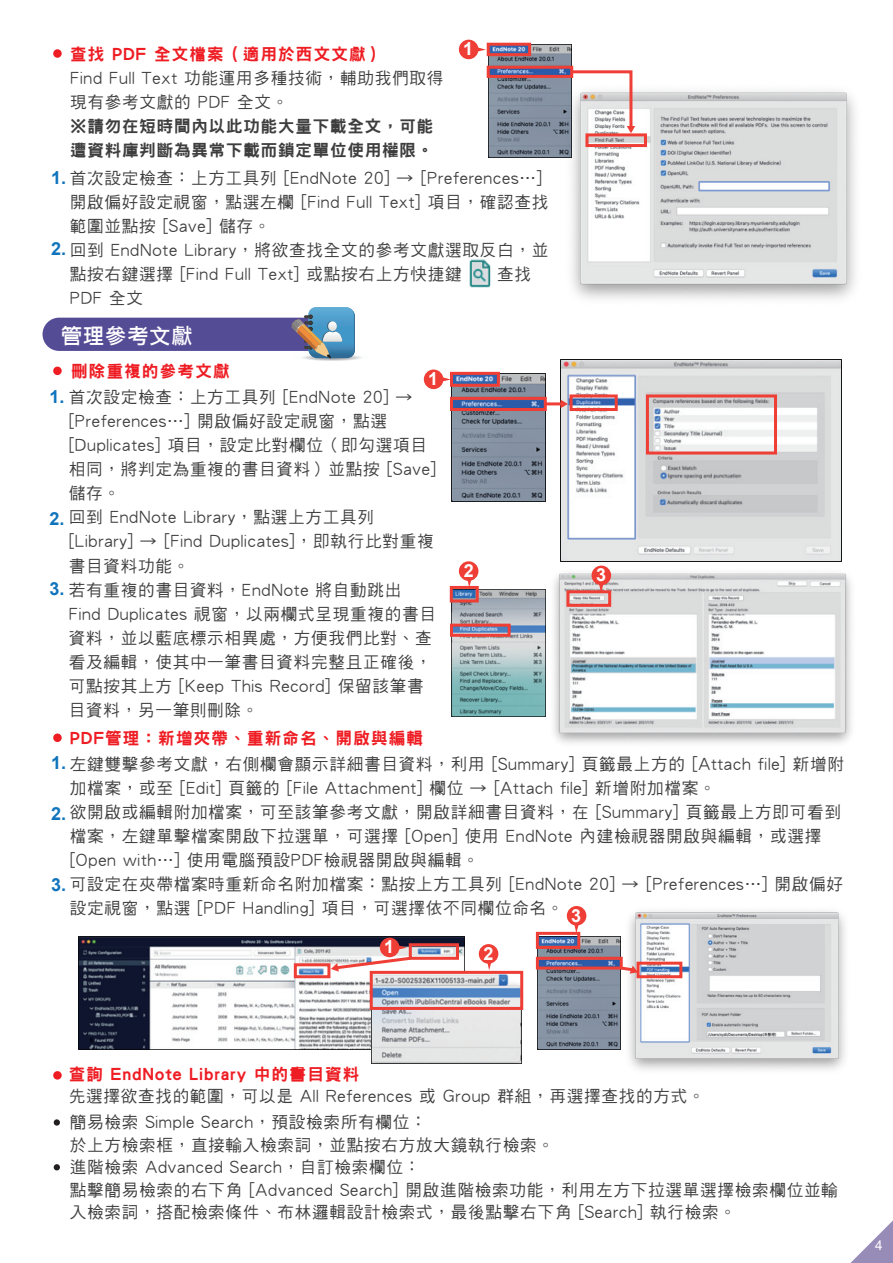
<style>
.page{position:relative;width:893px;height:1263px;background:#fff}
.page>*{position:absolute;margin:0;border:0;box-sizing:border-box;transform-origin:0 0}
.t1{font:21px "DF Li Hei W5 WINP BF";letter-spacing:.05em;color:#fff}
.t2{font:700 18px "Arial";color:#fff}
.t3{font:700 18px "Arial";color:#1074bc}
.t4{font:16.5px/24px "DF Hei W5 WINP BF";letter-spacing:.05em;color:#3e3e3f}
.t5{font:16.5px "DFN Hei W9 WINP BF";letter-spacing:.075em;color:#ee1d23}
.t6{font:16.5px/24px "DFN Hei W9 WINP BF";letter-spacing:.05em;color:#3e3e3f}
.t7{font:13.5px "Arial";color:#fff}
.s1{font-family:"Arial";font-weight:700;font-size:18px;color:#1074bc}
</style>
<div class="page">
<div style="left:43px;top:318px;width:297px;height:33px;background:#554c96;border-radius:17px"></div>
<img style="left:488px;top:44px;width:83px;height:113px">
<img style="left:561px;top:80px;width:295px;height:219px">
<img style="left:469px;top:259px;width:22px;height:29px">
<img style="left:451px;top:373px;width:94px;height:128px">
<img style="left:561px;top:360px;width:280px;height:201px">
<img style="left:451px;top:589px;width:94px;height:127px">
<img style="left:545px;top:565px;width:307px;height:179px">
<img style="left:78px;top:936px;width:386px;height:113px">
<img style="left:371px;top:975px;width:151px;height:88px">
<img style="left:537px;top:936px;width:83px;height:113px">
<img style="left:620px;top:911px;width:225px;height:159px">
<div style="left:53px;top:49px;width:9px;height:9px;background:#ee1d23;border-radius:50%"></div>
<div style="left:53px;top:367px;width:9px;height:8px;background:#ee1d23;border-radius:50%"></div>
<div style="left:53px;top:733px;width:9px;height:9px;background:#ee1d23;border-radius:50%"></div>
<div style="left:53px;top:1071px;width:9px;height:8px;background:#ee1d23;border-radius:50%"></div>
<svg style="left:54px;top:1119px;width:6px;height:6px"></svg>
<svg style="left:54px;top:1164px;width:6px;height:6px"></svg>
<div style="left:459px;top:40px;width:19px;height:19px;background:#ee3e35;border-radius:50%"></div>
<svg style="left:478px;top:47px;width:8px;height:4px"></svg>
<div style="left:424px;top:369px;width:19px;height:20px;background:#ee3e35;border-radius:50%"></div>
<svg style="left:443px;top:377px;width:7px;height:4px"></svg>
<div style="left:459px;top:561px;width:19px;height:20px;background:#ee3e35;border-radius:50%"></div>
<svg style="left:467px;top:580px;width:4px;height:6px"></svg>
<div style="left:592px;top:566px;width:19px;height:19px;background:#ee3e35;border-radius:50%"></div>
<svg style="left:599px;top:585px;width:4px;height:5px"></svg>
<div style="left:380px;top:938px;width:19px;height:19px;background:#ee3e35;border-radius:50%"></div>
<svg style="left:399px;top:945px;width:8px;height:4px"></svg>
<div style="left:479px;top:944px;width:19px;height:20px;background:#ee3e35;border-radius:50%"></div>
<svg style="left:487px;top:963px;width:4px;height:7px"></svg>
<div style="left:567px;top:906px;width:19px;height:19px;background:#ee3e35;border-radius:50%"></div>
<svg style="left:574px;top:925px;width:4px;height:7px"></svg>
<svg style="left:561px;top:400px;width:7px;height:8px"></svg>
<div style="left:487px;top:43px;width:44px;height:13px;border:3px solid #ee3e35"></div>
<div style="left:487px;top:66px;width:86px;height:12px;border:3px solid #ee3e35"></div>
<div style="left:585px;top:133px;width:62px;height:14px;border:3px solid #ee3e35"></div>
<svg style="left:569px;top:69px;width:66px;height:64px"></svg>
<div style="left:450px;top:372px;width:50px;height:15px;border:3px solid #ee3e35"></div>
<div style="left:450px;top:397px;width:97px;height:14px;border:3px solid #ee3e35"></div>
<div style="left:569px;top:394px;width:49px;height:17px;border:3px solid #ee3e35"></div>
<div style="left:646px;top:394px;width:131px;height:60px;border:3px solid #ee3e35"></div>
<hr style="left:545px;top:402px;width:19px;height:3px;background:#ee3e35">
<div style="left:450px;top:586px;width:29px;height:16px;border:3px solid #ee3e35"></div>
<div style="left:450px;top:624px;width:61px;height:13px;border:3px solid #ee3e35"></div>
<div style="left:566px;top:590px;width:45px;height:17px;border:3px solid #ee3e35"></div>
<div style="left:294px;top:963px;width:36px;height:15px;border:3px solid #ee3e35"></div>
<div style="left:409px;top:943px;width:50px;height:17px;border:3px solid #ee3e35"></div>
<div style="left:370px;top:971px;width:153px;height:39px;border:3px solid #ee3e35"></div>
<div style="left:536px;top:932px;width:44px;height:17px;border:3px solid #ee3e35"></div>
<div style="left:536px;top:957px;width:87px;height:12px;border:3px solid #ee3e35"></div>
<div style="left:636px;top:962px;width:46px;height:16px;border:3px solid #ee3e35"></div>
<svg style="left:331px;top:955px;width:83px;height:17px"></svg>
<svg style="left:618px;top:965px;width:20px;height:8px"></svg>
<svg style="left:850px;top:1220px;width:43px;height:43px"></svg>
<svg style="left:292px;top:307px;width:70px;height:54px"></svg>
<p class="t2" style="left:463px;top:36px;width:12px">1</p>
<p class="t5" style="left:70px;top:46px;width:315px">查找 PDF 全文檔案（適用於西文文獻）</p>
<p class="t4" style="left:70px;top:66px;width:374px">Find Full Text 功能運用多種技術，輔助我們取得現有參考文獻的 PDF 全文。</p>
<p class="t6" style="left:70px;top:114px;width:364px">※請勿在短時間內以此功能大量下載全文，可能遭資料庫判斷為異常下載而鎖定單位使用權限。</p>
<p class="t4" style="left:70px;top:166px;width:480px;text-indent:-19px"><span class="s1">1.</span> 首次設定檢查：上方工具列 [EndNote 20] → [Preferences…]開啟偏好設定視窗，點選左欄 [Find Full Text] 項目，確認查找範圍並點按 [Save] 儲存。</p>
<p class="t4" style="left:70px;top:238px;width:480px;text-indent:-19px"><span class="s1">2.</span> 回到 EndNote Library，將欲查找全文的參考文獻選取反白，並點按右鍵選擇 [Find Full Text] 或點按右上方快捷鍵　　查找<br>PDF 全文</p>
<p class="t1" style="left:61px;top:325px;width:133px">管理參考文獻</p>
<p class="t5" style="left:71px;top:362px;width:160px">刪除重複的參考文獻</p>
<p class="t4" style="left:69px;top:385px;width:369px;text-indent:-19px"><span class="s1">1.</span> 首次設定檢查：上方工具列 [EndNote 20] → [Preferences…] 開啟偏好設定視窗，點選[Duplicates] 項目，設定比對欄位（即勾選項目相同，將判定為重複的書目資料）並點按 [Save]儲存。<br>回到 EndNote Library，點選上方工具列[Library] → [Find Duplicates]，即執行比對重複書目資料功能。</p>
<p class="t4" style="left:69px;top:577px;width:369px;text-indent:-19px"><span class="s1">3.</span> 若有重複的書目資料，EndNote 將自動跳出<br>Find Duplicates 視窗，以兩欄式呈現重複的書目資料，並以藍底標示相異處，方便我們比對、查看及編輯，使其中一筆書目資料完整且正確後，可點按其上方 [Keep This Record] 保留該筆書目資料，另一筆則刪除。</p>
<p class="t5" style="left:70px;top:730px;width:354px">PDF管理：新增夾帶、重新命名、開啟與編輯</p>
<p class="t4" style="left:70px;top:752px;width:776px;text-indent:-19px"><span class="s1">1.</span> 左鍵雙擊參考文獻，右側欄會顯示詳細書目資料，利用 [Summary] 頁籤最上方的 [Attach file] 新增附加檔案，或至 [Edit] 頁籤的 [File Attachment] 欄位 → [Attach file] 新增附加檔案。<br>欲開啟或編輯附加檔案，可至該筆參考文獻，開啟詳細書目資料，在 [Summary] 頁籤最上方即可看到檔案，左鍵單擊檔案開啟下拉選單，可選擇 [Open] 使用 EndNote 內建檢視器開啟與編輯，或選擇[Open with…] 使用電腦預設PDF檢視器開啟與編輯。<br>可設定在夾帶檔案時重新命名附加檔案：點按上方工具列 [EndNote 20] → [Preferences…] 開啟偏好設定視窗，點選 [PDF Handling] 項目，可選擇依不同欄位命名。</p>
<p class="t2" style="left:428px;top:366px;width:12px">1</p>
<p class="t3" style="left:50px;top:506px;width:17px">2.</p>
<p class="t2" style="left:464px;top:558px;width:12px">2</p>
<p class="t2" style="left:596px;top:562px;width:12px">3</p>
<p class="t3" style="left:51px;top:800px;width:17px">2.</p>
<p class="t3" style="left:51px;top:872px;width:17px">3.</p>
<p class="t2" style="left:571px;top:903px;width:12px">3</p>
<p class="t2" style="left:384px;top:934px;width:12px">1</p>
<p class="t2" style="left:484px;top:941px;width:12px">2</p>
<p class="t5" style="left:69px;top:1066px;width:292px">查詢 EndNote Library 中的書目資料</p>
<p class="t4" style="left:69px;top:1083px;width:637px;line-height:25.8px">先選擇欲查找的範圍，可以是 All References 或 Group 群組，再選擇查找的方式。簡易檢索 Simple Search，預設檢索所有欄位：</p>
<p class="t4" style="left:70px;top:1133px;width:770px;line-height:22.5px">於上方檢索框，直接輸入檢索詞，並點按右方放大鏡執行檢索。<br>進階檢索 Advanced Search，自訂檢索欄位：<br>點擊簡易檢索的右下角 [Advanced Search] 開啟進階檢索功能，利用左方下拉選單選擇檢索欄位並輸入檢索詞，搭配檢索條件、布林邏輯設計檢索式，最後點擊右下角 [Search] 執行檢索。</p>
<p class="t7" style="left:875px;top:1235px;width:9px">4</p>
</div>
